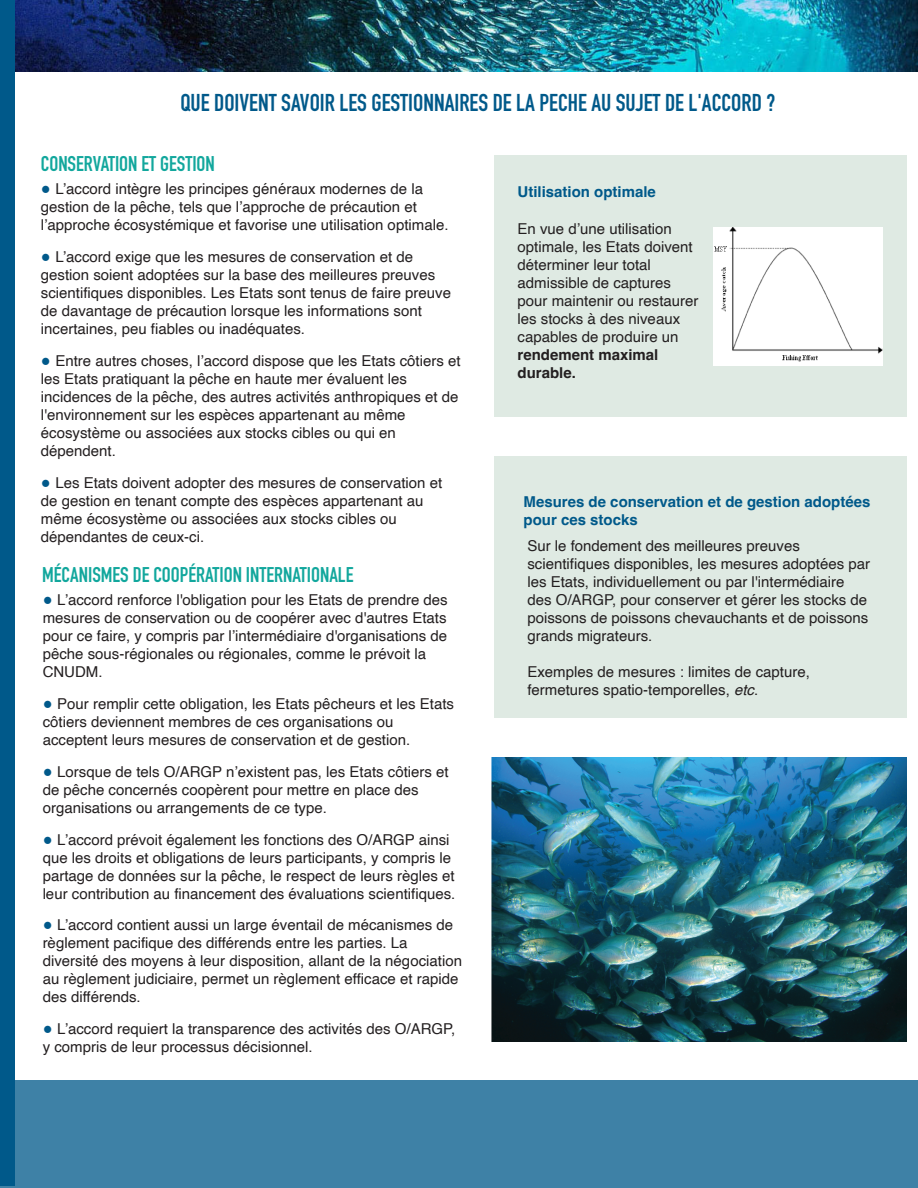
<style>
.page{position:relative;width:918px;height:1188px;background:#fff}
.page>*{position:absolute;margin:0;border:0;box-sizing:border-box;transform-origin:0 0}
.t1{font:700 24px "DIN Condensed";color:#00598a}
.t2{font:700 21px "DIN Condensed";color:#12a79d}
.t3{font:15px/18px "Helvetica";color:#231f20}
.t4{font:700 15px/18px "Helvetica";color:#00598a}
.t5{font:700 15px/18px "Helvetica";color:#231f20}
.s1{font-size:16.5px;color:#00598a}
.s2{font-style:italic}
</style>
<div class="page">
<img style="left:14px;top:0;width:903px;height:71px">
<div style="left:0;top:0;width:14px;height:1186px;background:#00598a"></div>
<div style="left:494px;top:155px;width:413px;height:261px;background:#dfeae3"></div>
<div style="left:494px;top:457px;width:413px;height:261px;background:#dfeae3"></div>
<div style="left:0;top:1080px;width:918px;height:108px;background:#3e81a6"></div>
<img style="left:713px;top:228px;width:170px;height:137px">
<img style="left:491px;top:758px;width:416px;height:284px">
<h1 class="t1" style="left:180px;top:87px;width:596px">QUE DOIVENT SAVOIR LES GESTIONNAIRES DE LA PECHE AU SUJET DE L'ACCORD ?</h1>
<h2 class="t2" style="left:41px;top:150px;width:176px">CONSERVATION ET GESTION</h2>
<p class="t3" style="left:41px;top:181px;width:409px"><span class="s1">●</span> L’accord intègre les principes généraux modernes de la gestion de la pêche, tels que l’approche de précaution et l’approche écosystémique et favorise une utilisation optimale.</p>
<p class="t3" style="left:41px;top:248px;width:412px"><span class="s1">●</span> L’accord exige que les mesures de conservation et de gestion soient adoptées sur la base des meilleures preuves scientifiques disponibles. Les Etats sont tenus de faire preuve de davantage de précaution lorsque les informations sont incertaines, peu fiables ou inadéquates.</p>
<p class="t3" style="left:41px;top:352px;width:421px"><span class="s1">●</span> Entre autres choses, l’accord dispose que les Etats côtiers et les Etats pratiquant la pêche en haute mer évaluent les incidences de la pêche, des autres activités anthropiques et de l'environnement sur les espèces appartenant au même écosystème ou associées aux stocks cibles ou qui en dépendent.</p>
<p class="t3" style="left:41px;top:474px;width:403px"><span class="s1">●</span> Les Etats doivent adopter des mesures de conservation et de gestion en tenant compte des espèces appartenant au même écosystème ou associées aux stocks cibles ou dépendantes de ceux-ci.</p>
<h2 class="t2" style="left:42px;top:560px;width:313px">MÉCANISMES DE COOPÉRATION INTERNATIONALE</h2>
<p class="t3" style="left:43px;top:591px;width:407px"><span class="s1">●</span> L’accord renforce l'obligation pour les Etats de prendre des mesures de conservation ou de coopérer avec d'autres Etats pour ce faire, y compris par l’intermédiaire d'organisations de pêche sous-régionales ou régionales, comme le prévoit la CNUDM.</p>
<p class="t3" style="left:43px;top:695px;width:413px"><span class="s1">●</span> Pour remplir cette obligation, les Etats pêcheurs et les Etats côtiers deviennent membres de ces organisations ou acceptent leurs mesures de conservation et de gestion.</p>
<p class="t3" style="left:43px;top:763px;width:408px"><span class="s1">●</span> Lorsque de tels O/ARGP n’existent pas, les Etats côtiers et de pêche concernés coopèrent pour mettre en place des organisations ou arrangements de ce type.</p>
<p class="t3" style="left:43px;top:831px;width:414px"><span class="s1">●</span> L’accord prévoit également les fonctions des O/ARGP ainsi que les droits et obligations de leurs participants, y compris le partage de données sur la pêche, le respect de leurs règles et leur contribution au financement des évaluations scientifiques.</p>
<p class="t3" style="left:43px;top:917px;width:421px"><span class="s1">●</span> L’accord contient aussi un large éventail de mécanismes de règlement pacifique des différends entre les parties. La diversité des moyens à leur disposition, allant de la négociation au règlement judiciaire, permet un règlement efficace et rapide des différends.</p>
<p class="t3" style="left:43px;top:1020px;width:414px"><span class="s1">●</span> L’accord requiert la transparence des activités des O/ARGP, y compris de leur processus décisionnel.</p>
<p class="t4" style="left:518px;top:184px;width:140px">Utilisation optimale</p>
<p class="t3" style="left:518px;top:220px;width:182px">En vue d’une utilisation optimale, les Etats doivent déterminer leur total admissible de captures pour maintenir ou restaurer les stocks à des niveaux capables de produire un</p>
<p class="t5" style="left:518px;top:347px;width:142px">rendement maximal durable.</p>
<p class="t4" style="left:524px;top:494px;width:348px">Mesures de conservation et de gestion adoptées pour ces stocks</p>
<p class="t3" style="left:527px;top:537px;width:344px">Sur le fondement des meilleures preuves scientifiques disponibles, les mesures adoptées par les Etats, individuellement ou par l'intermédiaire des O/ARGP, pour conserver et gérer les stocks de poissons de poissons chevauchants et de poissons grands migrateurs.</p>
<p class="t3" style="left:527px;top:663px;width:284px">Exemples de mesures : limites de capture, fermetures spatio-temporelles, <span class="s2">etc</span>.</p>
</div>
